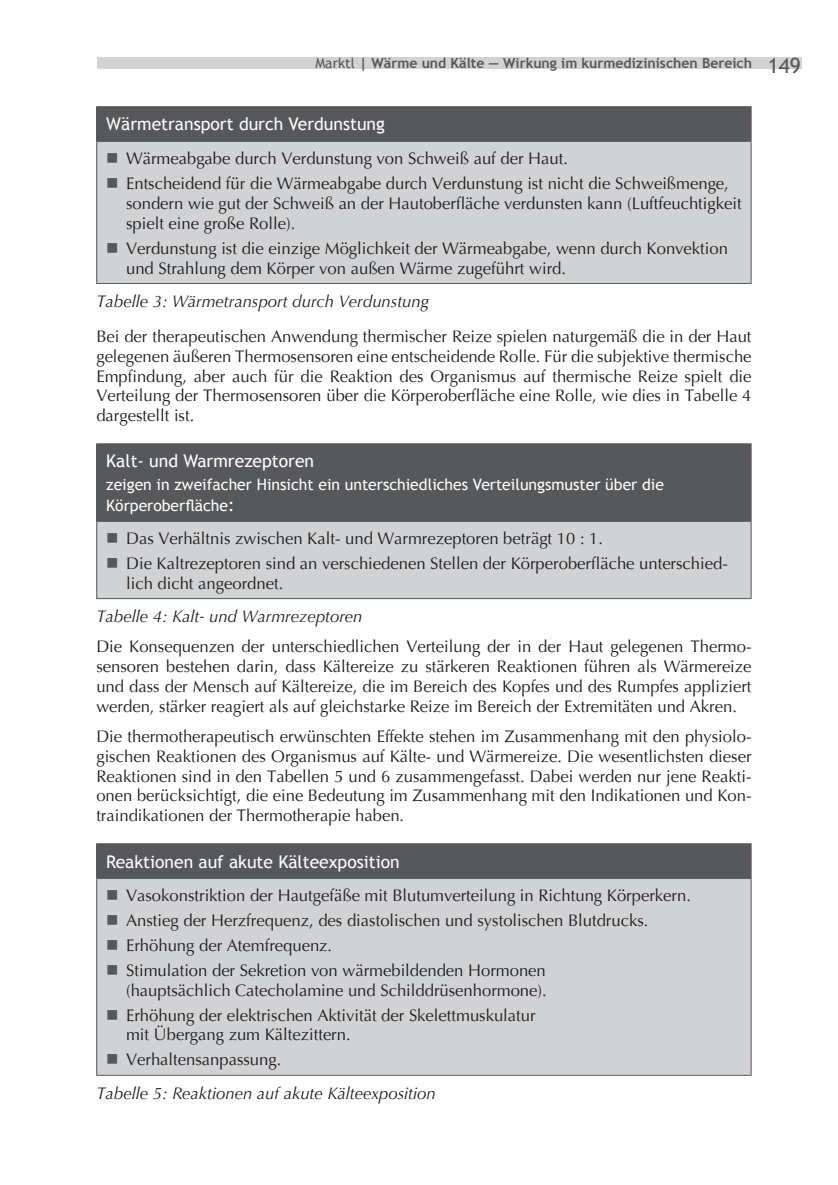
<style>
.page{position:relative;width:838px;height:1185px;background:#fff}
.page>*{position:absolute;margin:0;border:0;box-sizing:border-box;transform-origin:0 0}
.t1{font:17.5px "Trebuchet MS";color:#fff}
.t2{font:16.62px/19.9px "Optima";color:#221f1f}
.t3{font:italic 16.62px "Optima";color:#221f1f}
.t4{font:15.75px/21px "Trebuchet MS";color:#fff}
.t5{font:700 14px "Trebuchet MS";color:#57585a}
.s1{font-weight:400}
.s2{font-weight:400;font-size:21px}
.s3{font-size:17.5px}
</style>
<div class="page">
<div style="left:97px;top:58px;width:704px;height:11px;background:#d1d2d4"></div>
<div style="left:97px;top:107px;width:654px;height:34px;background:#57585a"></div>
<div style="left:97px;top:141px;width:654px;height:142px;background:#d1d2d4"></div>
<hr style="left:96px;top:106px;width:655px;height:1px;background:#57585a">
<hr style="left:96px;top:107px;width:1px;height:34px;background:#57585a">
<hr style="left:96px;top:141px;width:655px;height:1px;background:#57585a">
<hr style="left:96px;top:142px;width:1px;height:141px;background:#57585a">
<hr style="left:750px;top:142px;width:1px;height:141px;background:#57585a">
<hr style="left:96px;top:283px;width:655px;height:1px;background:#57585a">
<div style="left:97px;top:444px;width:654px;height:77px;background:#57585a"></div>
<div style="left:97px;top:521px;width:654px;height:77px;background:#d1d2d4"></div>
<hr style="left:96px;top:443px;width:655px;height:1px;background:#57585a">
<hr style="left:96px;top:444px;width:1px;height:77px;background:#57585a">
<hr style="left:96px;top:521px;width:655px;height:1px;background:#57585a">
<hr style="left:96px;top:522px;width:1px;height:76px;background:#57585a">
<hr style="left:750px;top:522px;width:1px;height:76px;background:#57585a">
<hr style="left:96px;top:598px;width:655px;height:1px;background:#57585a">
<div style="left:97px;top:844px;width:654px;height:34px;background:#57585a"></div>
<div style="left:97px;top:878px;width:654px;height:197px;background:#d1d2d4"></div>
<hr style="left:96px;top:843px;width:655px;height:1px;background:#57585a">
<hr style="left:96px;top:844px;width:1px;height:34px;background:#57585a">
<hr style="left:96px;top:878px;width:655px;height:1px;background:#57585a">
<hr style="left:96px;top:879px;width:1px;height:196px;background:#57585a">
<hr style="left:750px;top:879px;width:1px;height:196px;background:#57585a">
<hr style="left:96px;top:1075px;width:655px;height:1px;background:#57585a">
<p class="t5" style="left:315px;top:54px;width:487px"><span class="s1">Marktl</span> | Wärme und Kälte — Wirkung im kurmedizinischen Bereich <span class="s2">149</span></p>
<p class="t1" style="left:106px;top:114px;width:280px">Wärmetransport durch Verdunstung</p>
<p class="t2" style="left:126px;top:146px;width:604px;line-height:24.8px">Wärmeabgabe durch Verdunstung von Schweiß auf der Haut.<br>Entscheidend für die Wärmeabgabe durch Verdunstung ist nicht die Schweißmenge,</p>
<p class="t2" style="left:126px;top:193px;width:617px">sondern wie gut der Schweiß an der Hautoberfläche verdunsten kann (Luftfeuchtigkeit spielt eine große Rolle).</p>
<p class="t2" style="left:126px;top:238px;width:603px">Verdunstung ist die einzige Möglichkeit der Wärmeabgabe, wenn durch Konvektion und Strahlung dem Körper von außen Wärme zugeführt wird.</p>
<p class="t3" style="left:96px;top:291px;width:334px">Tabelle 3: Wärmetransport durch Verdunstung</p>
<p class="t2" style="left:96px;top:326px;width:656px;text-align:justify">Bei der therapeutischen Anwendung thermischer Reize spielen naturgemäß die in der Haut gelegenen äußeren Thermosensoren eine entscheidende Rolle. Für die subjektive thermische Empfindung, aber auch für die Reaktion des Organismus auf thermische Reize spielt die Verteilung der Thermosensoren über die Körperoberfläche eine Rolle, wie dies in Tabelle 4 dargestellt ist.</p>
<p class="t1" style="left:106px;top:450px;width:209px">Kalt- und Warmrezeptoren</p>
<p class="t4" style="left:106px;top:474px;width:559px">zeigen in zweifacher Hinsicht ein unterschiedliches Verteilungsmuster über die<br>Körperoberfläche<span class="s3">:</span></p>
<p class="t2" style="left:126px;top:526px;width:603px;line-height:24.8px">Das Verhältnis zwischen Kalt- und Warmrezeptoren beträgt 10 : 1.<br>Die Kaltrezeptoren sind an verschiedenen Stellen der Körperoberfläche unterschied-</p>
<p class="t2" style="left:126px;top:573px;width:159px">lich dicht angeordnet.</p>
<p class="t3" style="left:96px;top:606px;width:268px">Tabelle 4: Kalt- und Warmrezeptoren</p>
<p class="t2" style="left:96px;top:636px;width:656px;text-align:justify">Die Konsequenzen der unterschiedlichen Verteilung der in der Haut gelegenen Thermo&shy;sensoren bestehen darin, dass Kältereize zu stärkeren Reaktionen führen als Wärmereize und dass der Mensch auf Kältereize, die im Bereich des Kopfes und des Rumpfes appliziert werden, stärker reagiert als auf gleichstarke Reize im Bereich der Extremitäten und Akren.</p>
<p class="t2" style="left:96px;top:726px;width:656px;text-align:justify">Die thermotherapeutisch erwünschten Effekte stehen im Zusammenhang mit den physiolo&shy;gischen Reaktionen des Organismus auf Kälte- und Wärmereize. Die wesentlichsten dieser Reaktionen sind in den Tabellen 5 und 6 zusammengefasst. Dabei werden nur jene Reakti&shy;onen berücksichtigt, die eine Bedeutung im Zusammenhang mit den Indikationen und Kon&shy;traindikationen der Thermotherapie haben.</p>
<p class="t1" style="left:106px;top:851px;width:295px">Reaktionen auf akute Kälteexposition</p>
<p class="t2" style="left:126px;top:883px;width:566px;line-height:24.8px">Vasokonstriktion der Hautgefäße mit Blutumverteilung in Richtung Körperkern.<br>Anstieg der Herzfrequenz, des diastolischen und systolischen Blutdrucks.<br>Erhöhung der Atemfrequenz.<br>Stimulation der Sekretion von wärmebildenden Hormonen</p>
<p class="t2" style="left:126px;top:978px;width:422px;line-height:24.8px">(hauptsächlich Catecholamine und Schilddrüsenhormone).<br>Erhöhung der elektrischen Aktivität der Skelettmuskulatur</p>
<p class="t2" style="left:126px;top:1022px;width:226px;line-height:24.8px">mit Übergang zum Kältezittern.<br>Verhaltensanpassung.</p>
<p class="t3" style="left:96px;top:1083px;width:341px">Tabelle 5: Reaktionen auf akute Kälteexposition</p>
</div>
